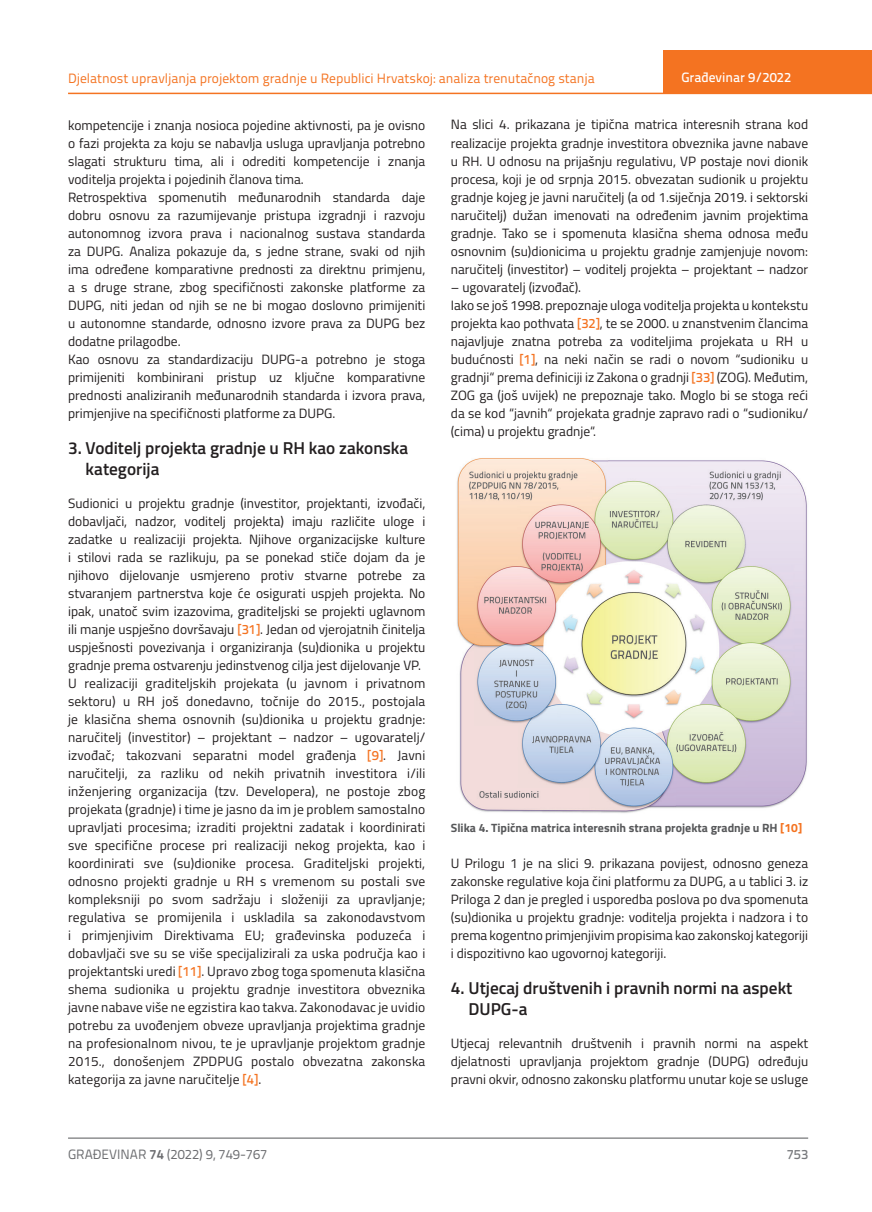
<style>
.page{position:relative;width:872px;height:1212px;background:#fff}
.page>*{position:absolute;margin:0;border:0;box-sizing:border-box;transform-origin:0 0}
.t1{font:600 17.25px/21px "Titillium";color:#231f20}
.t2{font:13.5px/18px "Titillium";color:#231f20}
.t3{font:13.5px "Titillium Text 22 L";color:#f47321}
.t4{font:13.5px "Titillium Text 22 L";color:#6c6d70}
.t5{font:500 13.5px "Titillium Text 22 L";color:#fff}
.t6{font:500 13.5px "Titillium Text 22 L";color:#787a7d}
.t7{font:700 12px "Titillium";color:#57585a}
.s1{font-family:"Titillium Text 22 L";font-weight:500;color:#f47321}
.s2{color:#f47321}
.s3{font-weight:700}
</style>
<div class="page">
<hr style="left:68px;top:93px;width:804px;height:1px;background:#f47321">
<div style="left:663px;top:50px;width:209px;height:44px;background:#f47321"></div>
<hr style="left:68px;top:1138px;width:740px;height:1px;background:#57585a">
<img style="left:457px;top:458px;width:350px;height:355px">
<p class="t3" style="left:68px;top:68px;width:528px">Djelatnost upravljanja projektom gradnje u Republici Hrvatskoj: analiza trenutačnog stanja</p>
<p class="t2" style="left:68px;top:115px;width:359px">kompetencije i znanja nosioca pojedine aktivnosti, pa je ovisno o fazi projekta za koju se nabavlja usluga upravljanja potrebno slagati strukturu tima, ali i odrediti kompetencije i znanja voditelja projekta i pojedinih članova tima.<br>Retrospektiva spomenutih međunarodnih standarda daje dobru osnovu za razumijevanje pristupa izgradnji i razvoju autonomnog izvora prava i nacionalnog sustava standarda za DUPG. Analiza pokazuje da, s jedne strane, svaki od njih ima određene komparativne prednosti za direktnu primjenu, a s druge strane, zbog specifičnosti zakonske platforme za DUPG, niti jedan od njih se ne bi mogao doslovno primijeniti u autonomne standarde, odnosno izvore prava za DUPG bez dodatne prilagodbe.<br>Kao osnovu za standardizaciju DUPG-a potrebno je stoga primijeniti kombinirani pristup uz ključne komparativne prednosti analiziranih međunarodnih standarda i izvora prava, primjenjive na specifičnosti platforme za DUPG.</p>
<p class="t1" style="left:86px;top:436px;width:324px;text-indent:-18px">3. Voditelj projekta gradnje u RH kao zakonska kategorija</p>
<p class="t2" style="left:68px;top:493px;width:359px">Sudionici u projektu gradnje (investitor, projektanti, izvođači, dobavljači, nadzor, voditelj projekta) imaju različite uloge i zadatke u realizaciji projekta. Njihove organizacijske kulture i stilovi rada se razlikuju, pa se ponekad stiče dojam da je njihovo dijelovanje usmjereno protiv stvarne potrebe za stvaranjem partnerstva koje će osigurati uspjeh projekta. No ipak, unatoč svim izazovima, graditeljski se projekti uglavnom ili manje uspješno dovršavaju <span class="s1">[31]</span>. Jedan od vjerojatnih činitelja uspješnosti povezivanja i organiziranja (su)dionika u projektu gradnje prema ostvarenju jedinstvenog cilja jest dijelovanje VP.<br>U realizaciji graditeljskih projekata (u javnom i privatnom sektoru) u RH još donedavno, točnije do 2015., postojala je klasična shema osnovnih (su)dionika u projektu gradnje: naručitelj (investitor) – projektant – nadzor – ugovaratelj/ izvođač; takozvani separatni model građenja <span class="s1">[9]</span>. Javni naručitelji, za razliku od nekih privatnih investitora i/ili inženjering organizacija (tzv. Developera), ne postoje zbog projekata (gradnje) i time je jasno da im je problem samostalno upravljati procesima; izraditi projektni zadatak i koordinirati sve specifične procese pri realizaciji nekog projekta, kao i koordinirati sve (su)dionike procesa. Graditeljski projekti, odnosno projekti gradnje u RH s vremenom su postali sve kompleksniji po svom sadržaju i složeniji za upravljanje; regulativa se promijenila i uskladila sa zakonodavstvom i primjenjivim Direktivama EU; građevinska poduzeća i dobavljači sve su se više specijalizirali za uska područja kao i projektantski uredi <span class="s1">[11]</span>. Upravo zbog toga spomenuta klasična shema sudionika u projektu gradnje investitora obveznika javne nabave više ne egzistira kao takva. Zakonodavac je uvidio potrebu za uvođenjem obveze upravljanja projektima gradnje na profesionalnom nivou, te je upravljanje projektom gradnje 2015., donošenjem ZPDPUG postalo obvezatna zakonska kategorija za javne naručitelje <span class="s1">[4]</span>.</p>
<p class="t5" style="left:681px;top:67px;width:111px">Građevinar 9/2022</p>
<p class="t2" style="left:451px;top:115px;width:359px;text-align:justify">Na slici 4. prikazana je tipična matrica interesnih strana kod realizacije projekta gradnje investitora obveznika javne nabave u RH. U odnosu na prijašnju regulativu, VP postaje novi dionik procesa, koji je od srpnja 2015. obvezatan sudionik u projektu gradnje kojeg je javni naručitelj (a od 1.siječnja 2019. i sektorski naručitelj) dužan imenovati na određenim javnim projektima gradnje. Tako se i spomenuta klasična shema odnosa među osnovnim (su)dionicima u projektu gradnje zamjenjuje novom: naručitelj (investitor) – voditelj projekta – projektant – nadzor</p>
<p class="t2" style="left:451px;top:277px;width:359px">– ugovaratelj (izvođač).<br>Iako se još 1998. prepoznaje uloga voditelja projekta u kontekstu projekta kao pothvata <span class="s1">[32]</span>, te se 2000. u znanstvenim člancima najavljuje znatna potreba za voditeljima projekata u RH u budućnosti <span class="s1">[1]</span>, na neki način se radi o novom “sudioniku u gradnji“ prema definiciji iz Zakona o gradnji <span class="s1">[33]</span> (ZOG). Međutim, ZOG ga (još uvijek) ne prepoznaje tako. Moglo bi se stoga reći da se kod “javnih“ projekata gradnje zapravo radi o “sudioniku/ (cima) u projektu gradnje“.</p>
<p class="t7" style="left:451px;top:819px;width:353px">Slika 4. Tipična matrica interesnih strana projekta gradnje u RH <span class="s2">[10]</span></p>
<p class="t2" style="left:451px;top:854px;width:359px;text-align:justify">U Prilogu 1 je na slici 9. prikazana povijest, odnosno geneza zakonske regulative koja čini platformu za DUPG, a u tablici 3. iz Priloga 2 dan je pregled i usporedba poslova po dva spomenuta (su)dionika u projektu gradnje: voditelja projekta i nadzora i to prema kogentno primjenjivim propisima kao zakonskoj kategoriji i dispozitivno kao ugovornoj kategoriji.</p>
<p class="t1" style="left:468px;top:977px;width:325px;text-indent:-18px">4. Utjecaj društvenih i pravnih normi na aspekt<br>DUPG-a</p>
<p class="t2" style="left:451px;top:1034px;width:359px;text-align:justify">Utjecaj relevantnih društvenih i pravnih normi na aspekt djelatnosti upravljanja projektom gradnje (DUPG) određuju pravni okvir, odnosno zakonsku platformu unutar koje se usluge</p>
<p class="t4" style="left:68px;top:1144px;width:201px">GRAĐEVINAR <span class="s3">74</span> (2022) 9, 749-767</p>
<p class="t6" style="left:786px;top:1144px;width:23px">753</p>
</div>
